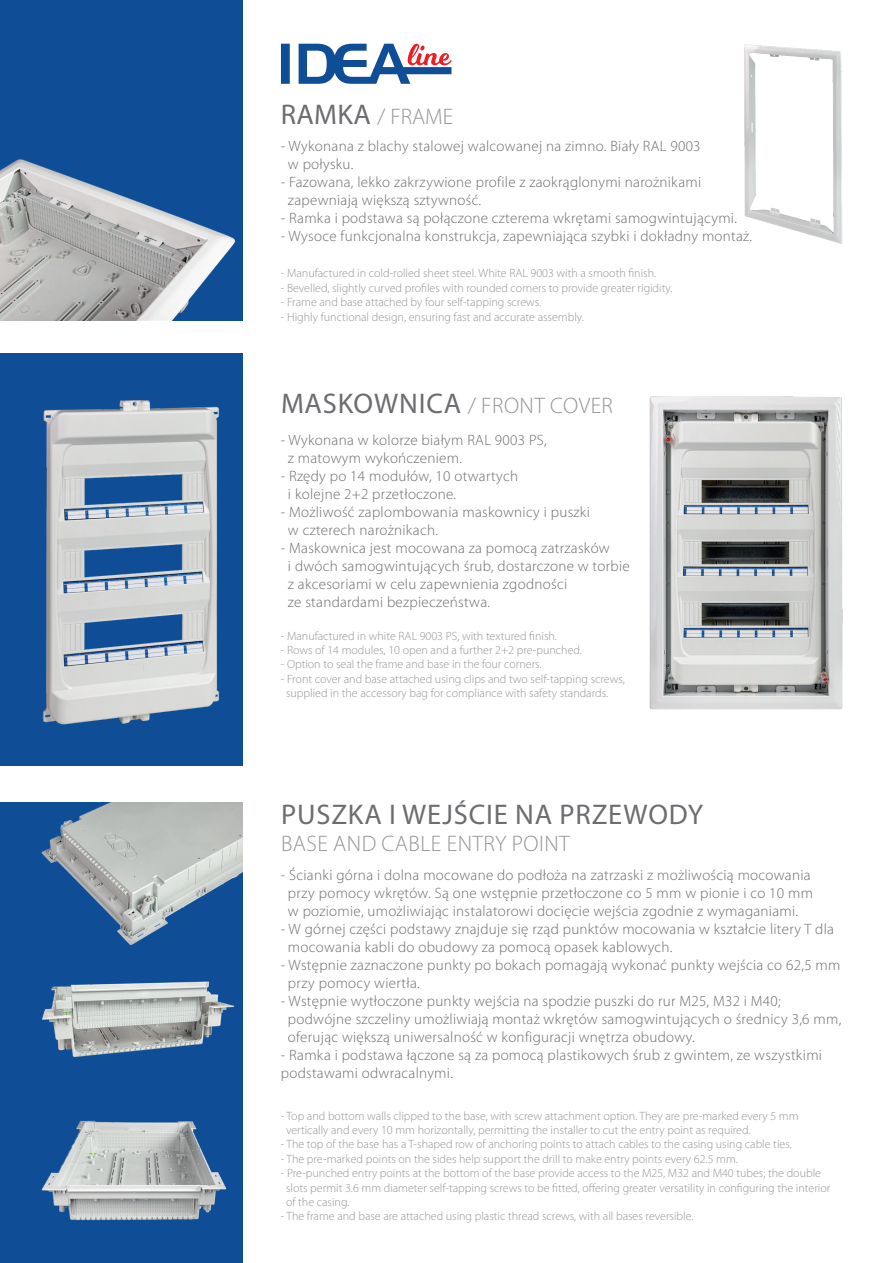
<style>
.page{position:relative;width:885px;height:1263px;background:#fff}
.page>*{position:absolute;margin:0;border:0;box-sizing:border-box;transform-origin:0 0}
.t1{font:28.5px "Myriad Pro";letter-spacing:.03em;color:#6c6d70}
.t2{font:300 22.5px "Myriad Pro";letter-spacing:.02em;color:#939598}
.t3{font:300 15px/18px "Myriad Pro";letter-spacing:.02em;color:#6c6d70}
.t4{font:300 12px/14.4px "Myriad Pro";color:#939598}
.s1{font-weight:400;font-size:28.5px;color:#6c6d70}
</style>
<div class="page">
<div style="left:0;top:0;width:242px;height:321px;background:#0f4d96"></div>
<div style="left:0;top:353px;width:242px;height:413px;background:#0f4d96"></div>
<div style="left:0;top:802px;width:242px;height:461px;background:#0f4d96"></div>
<svg style="left:281px;top:44px;width:170px;height:40px"></svg>
<img style="left:0;top:159px;width:236px;height:162px">
<img style="left:744px;top:44px;width:99px;height:200px">
<img style="left:649px;top:396px;width:194px;height:314px">
<img style="left:41px;top:1120px;width:186px;height:101px">
<img style="left:42px;top:981px;width:193px;height:77px">
<img style="left:41px;top:802px;width:201px;height:144px">
<img style="left:42px;top:400px;width:177px;height:325px">
<h2 class="t2" style="left:281px;top:104px;width:174px"><span class="s1">RAMKA</span> / FRAME</h2>
<p class="t3" style="left:288px;top:138px;width:414px;text-indent:-7px">- Wykonana z blachy stalowej walcowanej na zimno. Biały RAL 9003 w połysku.</p>
<p class="t3" style="left:288px;top:174px;width:414px;text-indent:-7px">- Fazowana, lekko zakrzywione profile z zaokrąglonymi narożnikami zapewniają większą sztywność.</p>
<p class="t3" style="left:281px;top:210px;width:457px">- Ramka i podstawa są połączone czterema wkrętami samogwintującymi.</p>
<p class="t3" style="left:281px;top:228px;width:473px">- Wysoce funkcjonalna konstrukcja, zapewniająca szybki i dokładny montaż.</p>
<p class="t4" style="left:281px;top:266px;width:377px">- Manufactured in cold-rolled sheet steel. White RAL 9003 with a smooth finish.</p>
<p class="t4" style="left:281px;top:281px;width:393px">- Bevelled, slightly curved profiles with rounded corners to provide greater rigidity.</p>
<p class="t4" style="left:281px;top:295px;width:262px">- Frame and base attached by four self-tapping screws.</p>
<p class="t4" style="left:281px;top:310px;width:304px">- Highly functional design, ensuring fast and accurate assembly.</p>
<h2 class="t2" style="left:281px;top:393px;width:333px"><span class="s1">MASKOWNICA</span> / FRONT COVER</h2>
<p class="t3" style="left:288px;top:431px;width:260px;text-indent:-7px">- Wykonana w kolorze białym RAL 9003 PS, z matowym wykończeniem.</p>
<p class="t3" style="left:288px;top:467px;width:231px;text-indent:-7px">- Rzędy po 14 modułów, 10 otwartych i kolejne 2+2 przetłoczone.</p>
<p class="t3" style="left:288px;top:503px;width:303px;text-indent:-7px">- Możliwość zaplombowania maskownicy i puszki w czterech narożnikach.</p>
<p class="t3" style="left:288px;top:539px;width:343px;text-indent:-7px">- Maskownica jest mocowana za pomocą zatrzasków<br>i dwóch samogwintujących śrub, dostarczone w torbie z akcesoriami w celu zapewnienia zgodności<br>ze standardami bezpieczeństwa.</p>
<p class="t4" style="left:281px;top:629px;width:278px">- Manufactured in white RAL 9003 PS, with textured finish.</p>
<p class="t4" style="left:281px;top:643px;width:303px">- Rows of 14 modules, 10 open and a further 2+2 pre-punched.</p>
<p class="t4" style="left:281px;top:657px;width:262px">- Option to seal the frame and base in the four corners.</p>
<p class="t4" style="left:286px;top:672px;width:340px;text-indent:-5px">- Front cover and base attached using clips and two self-tapping screws, supplied in the accessory bag for compliance with safety standards.</p>
<h1 class="t1" style="left:281px;top:797px;width:424px">PUSZKA I WEJŚCIE NA PRZEWODY</h1>
<h2 class="t2" style="left:281px;top:831px;width:290px">BASE AND CABLE ENTRY POINT</h2>
<p class="t3" style="left:281px;top:866px;width:533px;text-align:center">- Ścianki górna i dolna mocowane do podłoża na zatrzaski z możliwością mocowania przy pomocy wkrętów. Są one wstępnie przetłoczone co 5 mm w pionie i co 10 mm w poziomie, umożliwiając instalatorowi docięcie wejścia zgodnie z wymaganiami.</p>
<p class="t3" style="left:288px;top:920px;width:547px;text-indent:-7px">- W górnej części podstawy znajduje się rząd punktów mocowania w kształcie litery T dla mocowania kabli do obudowy za pomocą opasek kablowych.</p>
<p class="t3" style="left:288px;top:956px;width:554px;text-indent:-7px">- Wstępnie zaznaczone punkty po bokach pomagają wykonać punkty wejścia co 62,5 mm przy pomocy wiertła.</p>
<p class="t3" style="left:288px;top:992px;width:554px;text-indent:-7px">- Wstępnie wytłoczone punkty wejścia na spodzie puszki do rur M25, M32 i M40; podwójne szczeliny umożliwiają montaż wkrętów samogwintujących o średnicy 3,6 mm, oferując większą uniwersalność w konfiguracji wnętrza obudowy.</p>
<p class="t3" style="left:281px;top:1046px;width:542px">- Ramka i podstawa łączone są za pomocą plastikowych śrub z gwintem, ze wszystkimi podstawami odwracalnymi.</p>
<p class="t4" style="left:286px;top:1109px;width:514px;text-indent:-5px">- Top and bottom walls clipped to the base, with screw attachment option. They are pre-marked every 5 mm vertically and every 10 mm horizontally, permitting the installer to cut the entry point as required.</p>
<p class="t4" style="left:281px;top:1137px;width:512px">- The top of the base has a T-shaped row of anchoring points to attach cables to the casing using cable ties.</p>
<p class="t4" style="left:281px;top:1152px;width:458px">- The pre-marked points on the sides help support the drill to make entry points every 62.5 mm.</p>
<p class="t4" style="left:286px;top:1166px;width:545px;text-indent:-5px">- Pre-punched entry points at the bottom of the base provide access to the M25, M32 and M40 tubes; the double slots permit 3.6 mm diameter self-tapping screws to be fitted, offering greater versatility in configuring the interior of the casing.</p>
<p class="t4" style="left:281px;top:1209px;width:414px">- The frame and base are attached using plastic thread screws, with all bases reversible.</p>
</div>
